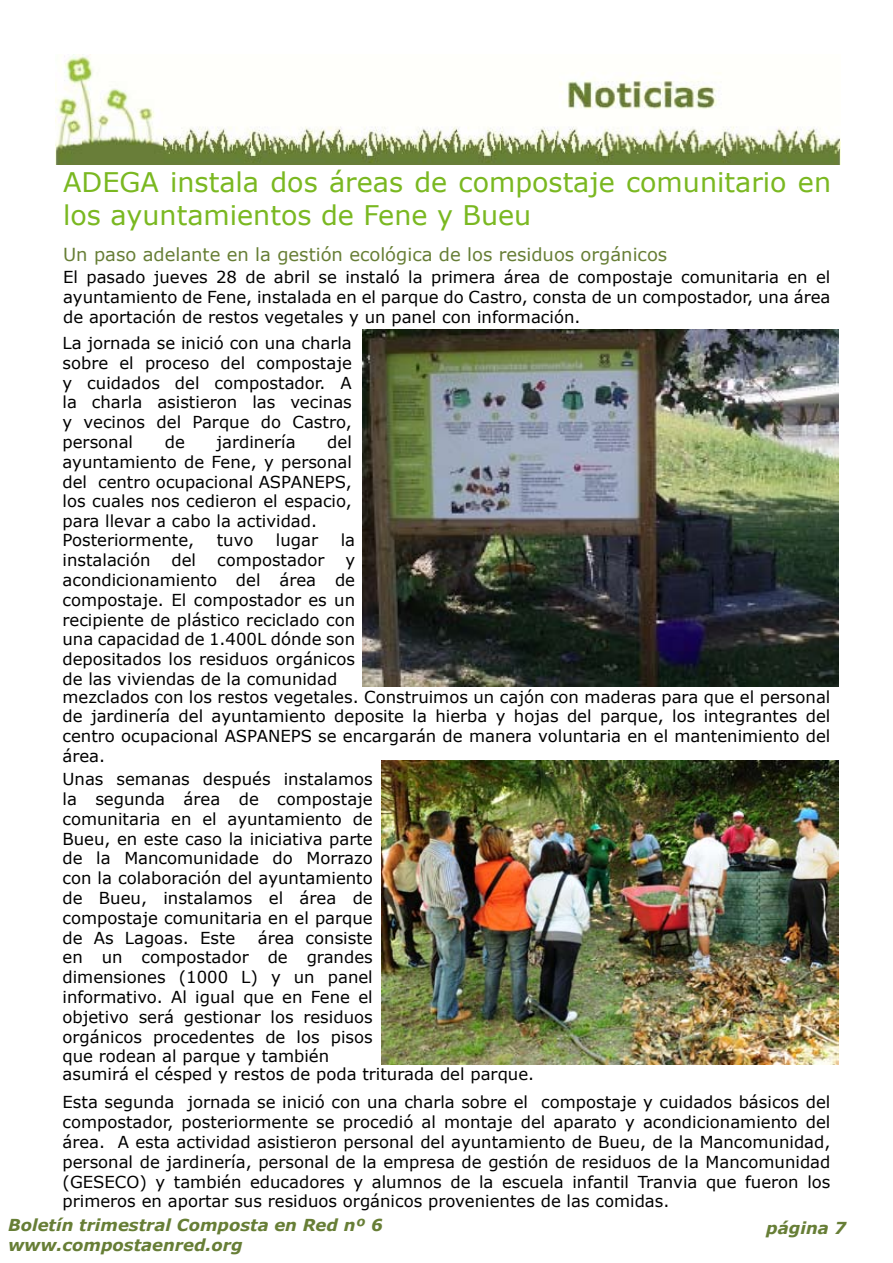
<style>
.page{position:relative;width:893px;height:1263px;background:#fff}
.page>*{position:absolute;margin:0;border:0;box-sizing:border-box;transform-origin:0 0}
.t1{font:27px/32.4px "Verdana";color:#7ab821}
.t2{font:18px "Verdana";color:#677e36}
.t3{font:16.5px/19.8px "Verdana";color:#000;text-align:justify}
.t4{font:italic 700 16.5px/19.8px "Verdana";color:#677e36}
</style>
<div class="page">
<img style="left:55px;top:54px;width:786px;height:110px">
<img style="left:362px;top:330px;width:477px;height:357px">
<img style="left:381px;top:760px;width:458px;height:304px">
<h1 class="t1" style="left:63px;top:165px;width:769px">ADEGA instala dos áreas de compostaje comunitario en los ayuntamientos de Fene y Bueu</h1>
<p class="t2" style="left:63px;top:243px;width:606px">Un paso adelante en la gestión ecológica de los residuos orgánicos</p>
<p class="t3" style="left:63px;top:267px;width:769px">El pasado jueves 28 de abril se instaló la primera área de compostaje comunitaria en el ayuntamiento de Fene, instalada en el parque do Castro, consta de un compostador, una área de aportación de restos vegetales y un panel con información.</p>
<p class="t3" style="left:63px;top:332px;width:291px">La jornada se inició con una charla sobre el proceso del compostaje y cuidados del compostador. A la charla asistieron las vecinas y vecinos del Parque do Castro, personal</p>
<p class="t3" style="left:165px;top:431px;width:22px">de</p>
<p class="t3" style="left:216px;top:431px;width:81px">jardinería</p>
<p class="t3" style="left:63px;top:431px;width:291px;text-indent:265px">del ayuntamiento de Fene, y personal del centro ocupacional ASPANEPS, los cuales nos cedieron el espacio, para llevar a cabo la actividad.</p>
<p class="t3" style="left:62px;top:530px;width:133px">Posteriormente,</p>
<p class="t3" style="left:217px;top:530px;width:38px">tuvo</p>
<p class="t3" style="left:276px;top:530px;width:44px">lugar</p>
<p class="t3" style="left:341px;top:530px;width:16px">la</p>
<p class="t3" style="left:62px;top:550px;width:89px">instalación</p>
<p class="t3" style="left:171px;top:550px;width:26px">del</p>
<p class="t3" style="left:217px;top:550px;width:109px">compostador</p>
<p class="t3" style="left:62px;top:550px;width:294px;text-indent:283px">y acondicionamiento del área de compostaje. El compostador es un recipiente de plástico reciclado con una capacidad de 1.400L dónde son depositados los residuos orgánicos de las viviendas de la comunidad</p>
<p class="t3" style="left:63px;top:686px;width:769px">mezclados con los restos vegetales. Construimos un cajón con maderas para que el personal de jardinería del ayuntamiento deposite la hierba y hojas del parque, los integrantes del centro ocupacional ASPANEPS se encargarán de manera voluntaria en el mantenimiento del área.</p>
<p class="t3" style="left:63px;top:769px;width:312px">Unas semanas después instalamos la segunda área de compostaje comunitaria en el ayuntamiento de Bueu, en este caso la iniciativa parte de la Mancomunidade do Morrazo con la colaboración del ayuntamiento de Bueu, instalamos el área de compostaje comunitaria en el parque de As Lagoas. Este</p>
<p class="t3" style="left:63px;top:927px;width:312px;text-indent:195px">área consiste en un compostador de grandes dimensiones (1000 L) y un panel informativo. Al igual que en Fene el objetivo será gestionar los residuos orgánicos procedentes de los pisos que rodean al parque y también</p>
<p class="t3" style="left:63px;top:1059px;width:769px;line-height:28.3px">asumirá el césped y restos de poda triturada del parque.<br>Esta segunda jornada se inició con una charla sobre el compostaje y cuidados básicos del</p>
<p class="t3" style="left:63px;top:1112px;width:769px">compostador, posteriormente se procedió al montaje del aparato y acondicionamiento del área. A esta actividad asistieron personal del ayuntamiento de Bueu, de la Mancomunidad, personal de jardinería, personal de la empresa de gestión de residuos de la Mancomunidad (GESECO) y también educadores y alumnos de la escuela infantil Tranvia que fueron los primeros en aportar sus residuos orgánicos provenientes de las comidas.</p>
<p class="t4" style="left:8px;top:1215px;width:376px">Boletín trimestral Composta en Red nº 6 www.compostaenred.org</p>
<p class="t4" style="left:766px;top:1218px;width:81px">página 7</p>
</div>
